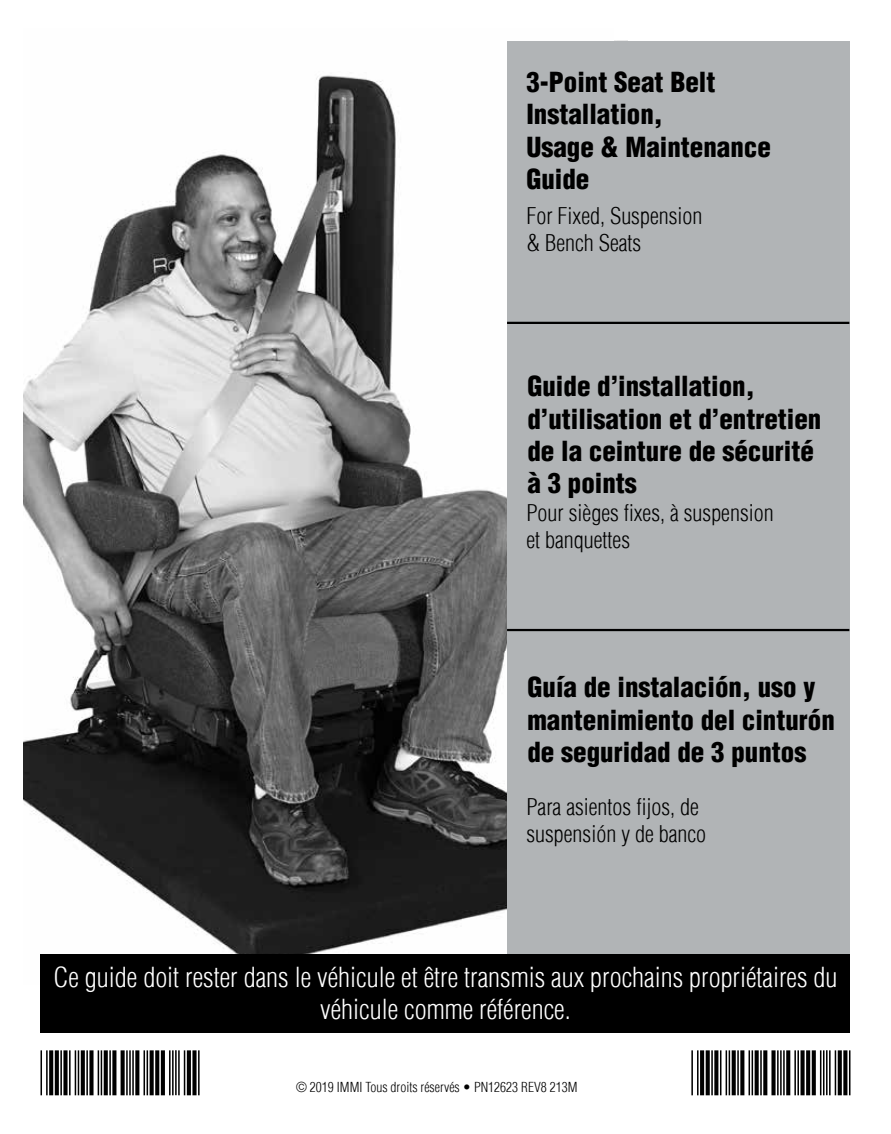
<style>
.page{position:relative;width:891px;height:1134px;background:#fff}
.page>*{position:absolute;margin:0;border:0;box-sizing:border-box;transform-origin:0 0}
.t1{font:900 condensed 27px/32.4px "Helvetica LT";color:#000}
.t2{font:300 condensed 27px/32.4px "Helvetica LT";color:#fff;text-align:center}
.t3{font:300 condensed 22.5px/27px "Helvetica LT";color:#000}
.t4{font:300 condensed 13.5px "Helvetica LT";color:#000}
</style>
<div class="page">
<hr style="left:40px;top:1050px;width:2px;height:45px;background:#000">
<hr style="left:46px;top:1050px;width:2px;height:45px;background:#000">
<svg style="left:49px;top:1050px;width:4px;height:45px"></svg>
<svg style="left:55px;top:1050px;width:4px;height:45px"></svg>
<hr style="left:60px;top:1050px;width:2px;height:45px;background:#000">
<div style="left:63px;top:1050px;width:5px;height:45px;background:#000"></div>
<hr style="left:69px;top:1050px;width:2px;height:45px;background:#000">
<hr style="left:75px;top:1050px;width:1px;height:45px;background:#000">
<hr style="left:78px;top:1050px;width:1px;height:45px;background:#000">
<svg style="left:81px;top:1050px;width:4px;height:45px"></svg>
<hr style="left:86px;top:1050px;width:2px;height:45px;background:#000">
<div style="left:89px;top:1050px;width:5px;height:45px;background:#000"></div>
<hr style="left:98px;top:1050px;width:1px;height:45px;background:#000">
<hr style="left:101px;top:1050px;width:1px;height:45px;background:#000">
<svg style="left:104px;top:1050px;width:4px;height:45px"></svg>
<hr style="left:109px;top:1050px;width:2px;height:45px;background:#000">
<svg style="left:112px;top:1050px;width:4px;height:45px"></svg>
<svg style="left:121px;top:1050px;width:4px;height:45px"></svg>
<hr style="left:126px;top:1050px;width:2px;height:45px;background:#000">
<hr style="left:129px;top:1050px;width:2px;height:45px;background:#000">
<hr style="left:132px;top:1050px;width:2px;height:45px;background:#000">
<svg style="left:135px;top:1050px;width:4px;height:45px"></svg>
<hr style="left:144px;top:1050px;width:1px;height:45px;background:#000">
<hr style="left:147px;top:1050px;width:1px;height:45px;background:#000">
<svg style="left:150px;top:1050px;width:4px;height:45px"></svg>
<svg style="left:155px;top:1050px;width:4px;height:45px"></svg>
<svg style="left:161px;top:1050px;width:4px;height:45px"></svg>
<hr style="left:169px;top:1050px;width:2px;height:45px;background:#000">
<hr style="left:172px;top:1050px;width:2px;height:45px;background:#000">
<hr style="left:175px;top:1050px;width:2px;height:45px;background:#000">
<hr style="left:178px;top:1050px;width:2px;height:45px;background:#000">
<hr style="left:184px;top:1050px;width:1px;height:45px;background:#000">
<svg style="left:187px;top:1050px;width:4px;height:45px"></svg>
<div style="left:192px;top:1050px;width:5px;height:45px;background:#000"></div>
<hr style="left:198px;top:1050px;width:2px;height:45px;background:#000">
<hr style="left:691px;top:1050px;width:2px;height:45px;background:#000">
<hr style="left:697px;top:1050px;width:2px;height:45px;background:#000">
<svg style="left:700px;top:1050px;width:4px;height:45px"></svg>
<svg style="left:706px;top:1050px;width:4px;height:45px"></svg>
<hr style="left:711px;top:1050px;width:2px;height:45px;background:#000">
<svg style="left:714px;top:1050px;width:4px;height:45px"></svg>
<hr style="left:720px;top:1050px;width:1px;height:45px;background:#000">
<hr style="left:726px;top:1050px;width:1px;height:45px;background:#000">
<hr style="left:729px;top:1050px;width:1px;height:45px;background:#000">
<svg style="left:732px;top:1050px;width:4px;height:45px"></svg>
<hr style="left:737px;top:1050px;width:2px;height:45px;background:#000">
<svg style="left:740px;top:1050px;width:4px;height:45px"></svg>
<hr style="left:749px;top:1050px;width:1px;height:45px;background:#000">
<hr style="left:752px;top:1050px;width:1px;height:45px;background:#000">
<svg style="left:755px;top:1050px;width:4px;height:45px"></svg>
<hr style="left:760px;top:1050px;width:2px;height:45px;background:#000">
<svg style="left:763px;top:1050px;width:4px;height:45px"></svg>
<div style="left:771px;top:1050px;width:5px;height:45px;background:#000"></div>
<hr style="left:777px;top:1050px;width:2px;height:45px;background:#000">
<hr style="left:780px;top:1050px;width:2px;height:45px;background:#000">
<hr style="left:783px;top:1050px;width:2px;height:45px;background:#000">
<svg style="left:786px;top:1050px;width:4px;height:45px"></svg>
<hr style="left:794px;top:1050px;width:2px;height:45px;background:#000">
<hr style="left:797px;top:1050px;width:2px;height:45px;background:#000">
<svg style="left:801px;top:1050px;width:4px;height:45px"></svg>
<svg style="left:806px;top:1050px;width:4px;height:45px"></svg>
<svg style="left:812px;top:1050px;width:4px;height:45px"></svg>
<hr style="left:820px;top:1050px;width:1px;height:45px;background:#000">
<hr style="left:823px;top:1050px;width:2px;height:45px;background:#000">
<hr style="left:826px;top:1050px;width:2px;height:45px;background:#000">
<hr style="left:829px;top:1050px;width:2px;height:45px;background:#000">
<hr style="left:835px;top:1050px;width:1px;height:45px;background:#000">
<svg style="left:838px;top:1050px;width:4px;height:45px"></svg>
<svg style="left:843px;top:1050px;width:4px;height:45px"></svg>
<hr style="left:849px;top:1050px;width:1px;height:45px;background:#000">
<img style="left:24px;top:75px;width:483px;height:879px">
<div style="left:507px;top:41px;width:342px;height:921px;background:#b1b4b6"></div>
<div style="left:40px;top:954px;width:810px;height:79px;background:#000"></div>
<hr style="left:507px;top:322px;width:342px;height:2px;background:#000">
<hr style="left:507px;top:629px;width:342px;height:2px;background:#000">
<p class="t1" style="left:526px;top:66px;width:246px">3-Point Seat Belt<br>Installation,<br>Usage &amp; Maintenance<br>Guide</p>
<p class="t3" style="left:526px;top:202px;width:178px">For Fixed, Suspension &amp; Bench Seats</p>
<p class="t1" style="left:527px;top:370px;width:295px">Guide d’installation, d’utilisation et d’entretien de la ceinture de sécurité à 3 points</p>
<p class="t3" style="left:526px;top:499px;width:249px">Pour sièges fixes, à suspension et banquettes</p>
<p class="t1" style="left:527px;top:671px;width:309px">Guía de instalación, uso y mantenimiento del cinturón de seguridad de 3 puntos</p>
<p class="t3" style="left:526px;top:794px;width:181px">Para asientos fijos, de suspensión y de banco</p>
<p class="t2" style="left:53px;top:961px;width:786px">Ce guide doit rester dans le véhicule et être transmis aux prochains propriétaires du véhicule comme référence.</p>
<p class="t4" style="left:296px;top:1078px;width:283px">© 2019 IMMI Tous droits réservés • PN12623 REV8 213M</p>
</div>
